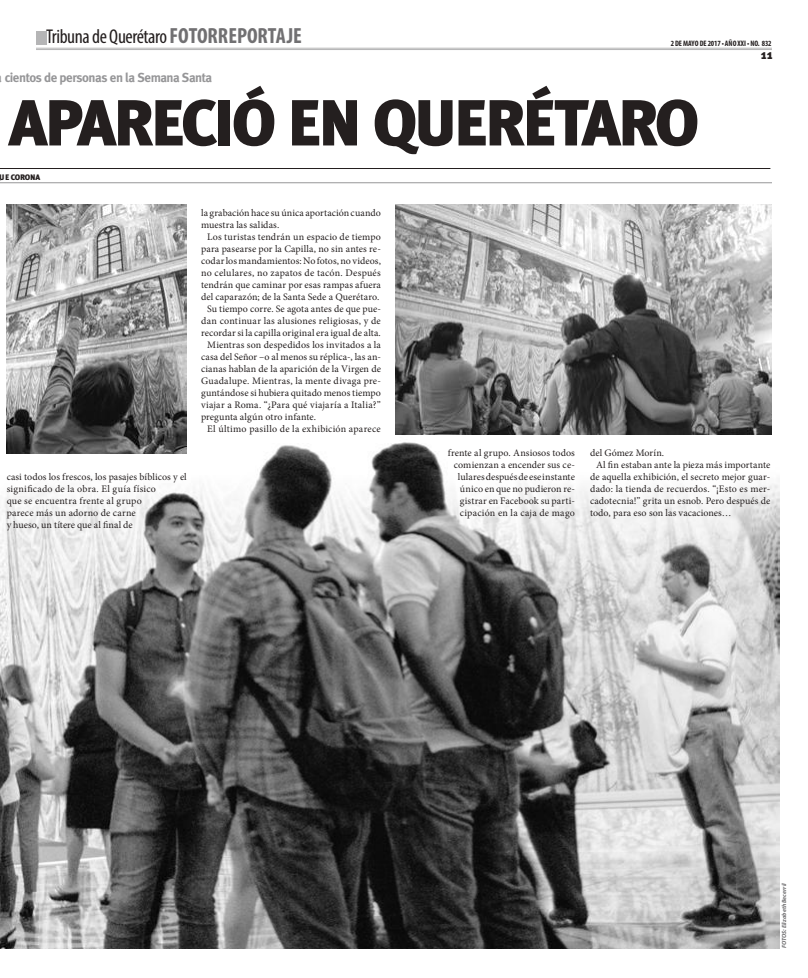
<style>
.page{position:relative;width:808px;height:978px;background:#fff}
.page>*{position:absolute;margin:0;border:0;box-sizing:border-box;transform-origin:0 0}
.t1{font:900 65px "Meta Plus";letter-spacing:-.055em;color:#241f1f}
.t2{font:condensed 20px "Myriad Pro";letter-spacing:-.02em;color:#241f1f}
.t3{font:700 13px "Meta Plus";letter-spacing:-.04em;color:#969698}
.t4{font:900 12.9px "Meta Plus";color:#241f1f}
.t5{font:10px/12px "Minion Pro";letter-spacing:.01em;color:#241f1f}
.t6{font:900 8px "Meta Plus Lining";letter-spacing:-.025em;color:#241f1f}
.t7{font:700 condensed 7.9px "Myriad Pro";color:#241f1f}
.t8{font:italic 700 6px "Myriad Pro";letter-spacing:.005em;color:#717072}
.s1{font-weight:700;font-size:22px;color:#717072}
</style>
<div class="page">
<img style="left:0;top:348px;width:780px;height:600px">
<hr style="left:36px;top:48px;width:736px;height:1px;background:#b5b5b6">
<hr style="left:36px;top:49px;width:736px;height:1px;background:#b5b5b6">
<div style="left:36px;top:31px;width:10px;height:14px;background:#b5b5b6"></div>
<hr style="left:0;top:168px;width:770px;height:1px;background:#241f1f">
<hr style="left:0;top:182px;width:772px;height:1px;background:#969698">
<img style="left:7px;top:204px;width:180px;height:250px">
<img style="left:396px;top:204px;width:376px;height:231px">
<h2 class="t2" style="left:46px;top:24px;width:257px">Tribuna de Querétaro <span class="s1">FOTORREPORTAJE</span></h2>
<p class="t7" style="left:671px;top:38px;width:102px">2 DE MAYO DE 2017 • AÑO XXI • NO. 832</p>
<p class="t4" style="left:761px;top:47px;width:13px">11</p>
<h3 class="t3" style="left:5px;top:70px;width:209px">cientos de personas en la Semana Santa</h3>
<h1 class="t1" style="left:9px;top:85px;width:692px">APARECIÓ EN QUERÉTARO</h1>
<p class="t6" style="left:0;top:173px;width:42px">UE CORONA</p>
<p class="t5" style="left:201px;top:207px;width:181px">la grabación hace su única aportación cuando muestra las salidas.</p>
<p class="t5" style="left:207px;top:231px;width:175px">Los turistas tendrán un espacio de tiempo</p>
<p class="t5" style="left:201px;top:243px;width:181px">para pasearse por la Capilla, no sin antes re-</p>
<p class="t5" style="left:201px;top:255px;width:181px">codar los mandamientos: No fotos, no videos,</p>
<p class="t5" style="left:201px;top:267px;width:181px">no celulares, no zapatos de tacón. Después</p>
<p class="t5" style="left:201px;top:279px;width:181px">tendrán que caminar por esas rampas afuera</p>
<p class="t5" style="left:201px;top:291px;width:180px">del caparazón; de la Santa Sede a Querétaro.</p>
<p class="t5" style="left:207px;top:303px;width:175px">Su tiempo corre. Se agota antes de que pue-</p>
<p class="t5" style="left:201px;top:315px;width:181px">dan continuar las alusiones religiosas, y de</p>
<p class="t5" style="left:201px;top:327px;width:181px">recordar si la capilla original era igual de alta.</p>
<p class="t5" style="left:207px;top:339px;width:175px">Mientras son despedidos los invitados a la</p>
<p class="t5" style="left:201px;top:351px;width:181px">casa del Señor –o al menos su réplica-, las an-</p>
<p class="t5" style="left:201px;top:363px;width:181px">cianas hablan de la aparición de la Virgen de</p>
<p class="t5" style="left:201px;top:375px;width:181px">Guadalupe. Mientras, la mente divaga pre-</p>
<p class="t5" style="left:201px;top:387px;width:181px">guntándose si hubiera quitado menos tiempo</p>
<p class="t5" style="left:201px;top:399px;width:181px">viajar a Roma. “¿Para qué viajaría a Italia?”</p>
<p class="t5" style="left:201px;top:411px;width:116px">pregunta algún otro infante.</p>
<p class="t5" style="left:207px;top:423px;width:175px">El último pasillo de la exhibición aparece</p>
<p class="t5" style="left:7px;top:471px;width:182px">casi todos los frescos, los pasajes bíblicos y el significado de la obra. El guía físico<br>que se encuentra frente al grupo<br>parece más un adorno de carne<br>y hueso, un títere que al final de</p>
<p class="t5" style="left:448px;top:447px;width:129px;text-align:right">frente al grupo. Ansiosos todos comienzan a encender sus ce&shy;lulares después de ese instante único en que no pudieron re&shy;gistrar en Facebook su parti&shy;cipación en la caja de mago</p>
<p class="t5" style="left:590px;top:447px;width:76px">del Gómez Morín.</p>
<p class="t5" style="left:596px;top:459px;width:176px">Al fin estaban ante la pieza más importante</p>
<p class="t5" style="left:590px;top:471px;width:182px">de aquella exhibición, el secreto mejor guar-</p>
<p class="t5" style="left:590px;top:483px;width:182px">dado: la tienda de recuerdos. “¡Esto es mer-</p>
<p class="t5" style="left:590px;top:495px;width:182px">cadotecnia!” grita un esnob. Pero después de</p>
<p class="t5" style="left:590px;top:507px;width:143px">todo, para eso son las vacaciones…</p>
<p class="t8" style="left:780px;top:948px;width:67px;rotate:-90deg">FOTOS: Elizabeth Becerril</p>
</div>
